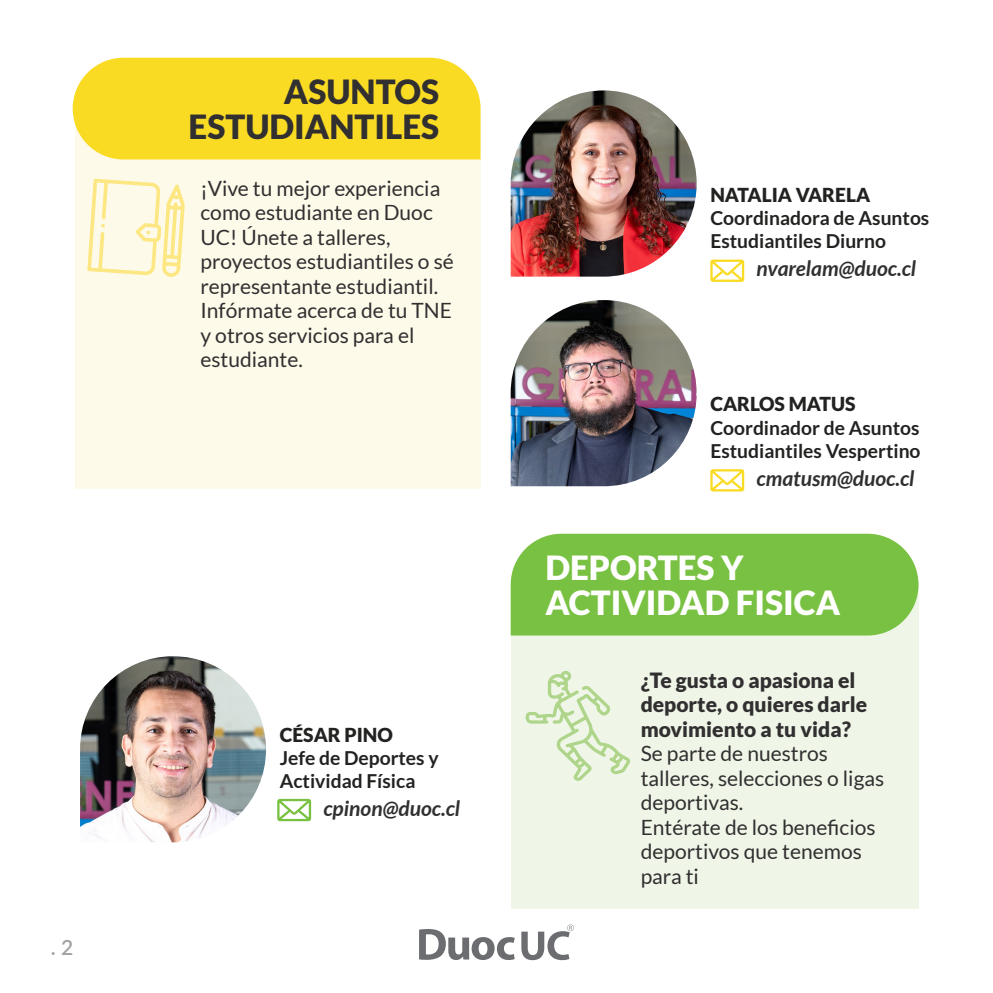
<style>
.page{position:relative;width:993px;height:993px;background:#fff}
.page>*{position:absolute;margin:0;border:0;box-sizing:border-box;transform-origin:0 0}
.t1{font:900 33.25px "Lato";color:#fff}
.t2{font:900 33.25px "Lato";color:#312f30}
.t3{font:21px/24.5px "Lato";color:#312f30}
.t4{font:900 21px/24.5px "Lato";color:#312f30}
.t5{font:italic 700 21px "Lato";color:#312f30}
.t6{font:600 21px "Lato";color:#a4a1a1}
.t7{font:700 19.25px "Lato";color:#222221}
.t8{font:900 19.25px "Lato";color:#222221}
.s1{font-weight:400}
</style>
<div class="page">
<svg style="left:419px;top:929px;width:95px;height:30px"></svg>
<svg style="left:521px;top:924px;width:52px;height:35px"></svg>
<div style="left:75px;top:104px;width:405px;height:385px;background:#fdfaea"></div>
<div style="left:510px;top:584px;width:408px;height:324px;background:#eff6e8"></div>
<div style="left:73px;top:58px;width:407px;height:101px;background:#fadb24"></div>
<div style="left:510px;top:533px;width:408px;height:102px;background:#79c142"></div>
<svg style="left:525px;top:671px;width:105px;height:110px"></svg>
<svg style="left:87px;top:179px;width:98px;height:98px"></svg>
<svg style="left:710px;top:259px;width:34px;height:23px"></svg>
<img style="left:510px;top:90px;width:186px;height:186px">
<svg style="left:710px;top:469px;width:34px;height:22px"></svg>
<img style="left:510px;top:300px;width:186px;height:186px">
<svg style="left:277px;top:798px;width:34px;height:22px"></svg>
<img style="left:80px;top:656px;width:186px;height:186px">
<p class="t6" style="left:51px;top:932px;width:24px">. 2</p>
<p class="t2" style="left:284px;top:73px;width:157px">ASUNTOS</p>
<p class="t2" style="left:188px;top:108px;width:252px">ESTUDIANTILES</p>
<p class="t3" style="left:200px;top:176px;width:255px">¡Vive tu mejor experiencia como estudiante en Duoc<br>UC! Únete a talleres, proyectos estudiantiles o sé representante estudiantil.<br>Infórmate acerca de tu TNE y otros servicios para el estudiante.</p>
<p class="t8" style="left:279px;top:723px;width:115px">CÉSAR PINO</p>
<p class="t7" style="left:279px;top:746px;width:160px">Jefe de Deportes y</p>
<p class="t7" style="left:279px;top:769px;width:137px">Actividad Física</p>
<p class="t5" style="left:323px;top:795px;width:138px">cpinon@duoc.cl</p>
<p class="t8" style="left:710px;top:183px;width:161px">NATALIA VARELA</p>
<p class="t7" style="left:710px;top:207px;width:220px">Coordinadora de Asuntos</p>
<p class="t7" style="left:710px;top:230px;width:177px">Estudiantiles Diurno</p>
<p class="t5" style="left:756px;top:257px;width:161px">nvarelam@duoc.cl</p>
<p class="t8" style="left:710px;top:393px;width:147px">CARLOS MATUS</p>
<p class="t7" style="left:710px;top:416px;width:210px">Coordinador de Asuntos</p>
<p class="t7" style="left:710px;top:439px;width:212px">Estudiantiles Vespertino</p>
<p class="t5" style="left:756px;top:466px;width:159px">cmatusm@duoc.cl</p>
<p class="t1" style="left:545px;top:548px;width:200px">DEPORTES Y</p>
<p class="t1" style="left:545px;top:583px;width:296px">ACTIVIDAD FISICA</p>
<p class="t4" style="left:640px;top:667px;width:245px">¿Te gusta o apasiona el deporte, o quieres darle movimiento a tu vida?<br><span class="s1">Se parte de nuestros talleres, selecciones o ligas deportivas.</span></p>
<p class="t3" style="left:640px;top:814px;width:236px">Entérate de los beneficios</p>
<p class="t3" style="left:640px;top:839px;width:223px">deportivos que tenemos para ti</p>
</div>
